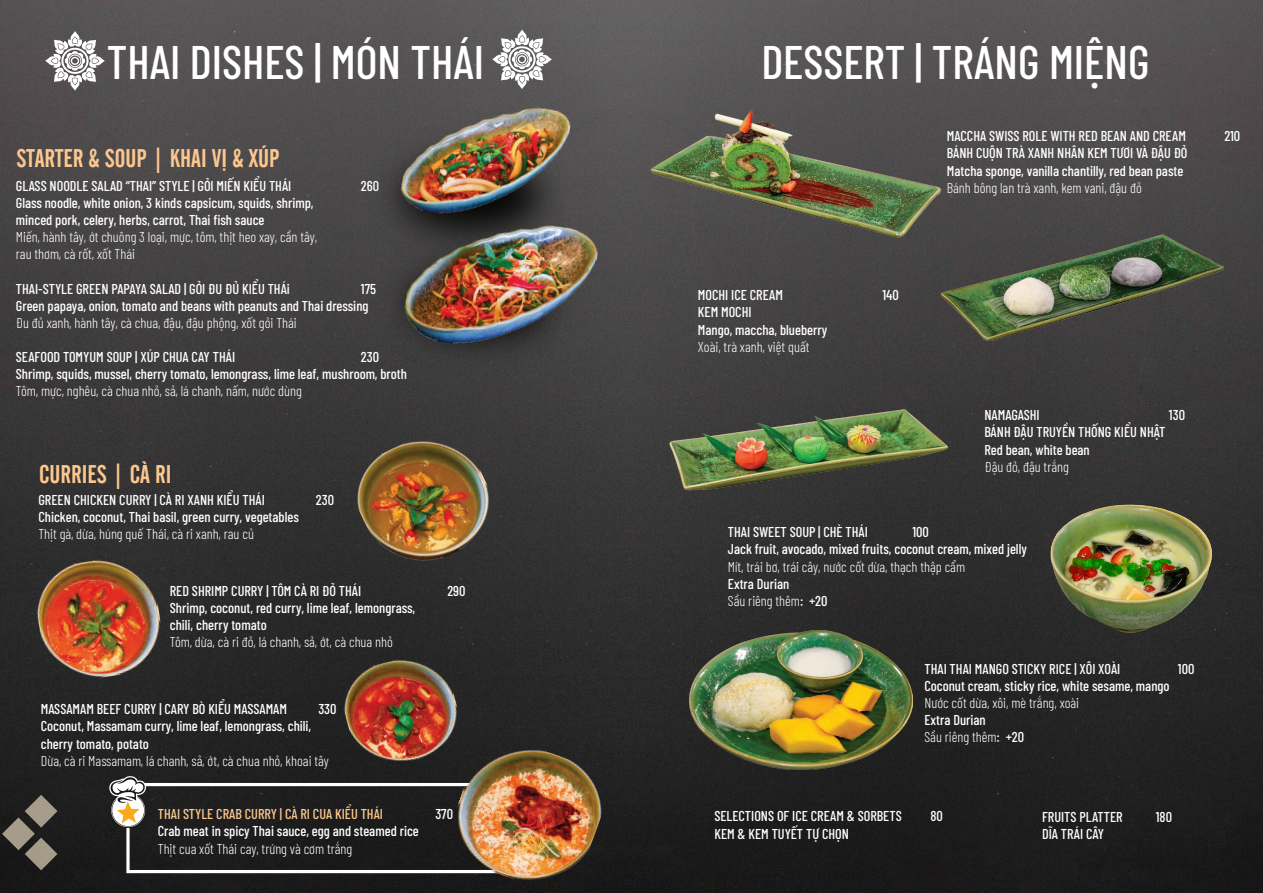
<style>
.page{position:relative;width:1263px;height:893px;background:#fff}
.page>*{position:absolute;margin:0;border:0;box-sizing:border-box;transform-origin:0 0}
.t1{font:500 46.95px "Barlow Condensed";color:#fff}
.t2{font:25.35px "UTM Cafeta";color:#fcc78f}
.t3{font:500 14.25px/17.1px "Barlow Condensed";color:#fff}
.t4{font:300 14.25px/17.1px "Barlow Condensed";color:#fff}
.t5{font:500 14.25px "Barlow Condensed";color:#fcc88f}
.s1{font-weight:300}
</style>
<div class="page">
<img style="left:0;top:0;width:1263px;height:893px">
<svg style="left:492px;top:29px;width:60px;height:60px"></svg>
<svg style="left:45px;top:31px;width:60px;height:60px"></svg>
<img style="left:30px;top:552px;width:137px;height:134px">
<img style="left:341px;top:419px;width:166px;height:163px">
<img style="left:335px;top:648px;width:134px;height:133px">
<svg style="left:2px;top:795px;width:55px;height:75px;background:#504c45"></svg>
<div style="left:357px;top:283px;width:243px;height:108px;background:#3f3d3e"></div>
<img style="left:350px;top:108px;width:243px;height:175px">
<img style="left:401px;top:207px;width:199px;height:155px">
<img style="left:398px;top:89px;width:174px;height:142px">
<div style="left:126px;top:783px;width:377px;height:90px;border:3px solid #fff"></div>
<img style="left:440px;top:729px;width:176px;height:164px">
<svg style="left:107px;top:775px;width:39px;height:52px"></svg>
<img style="left:935px;top:182px;width:294px;height:196px">
<img style="left:665px;top:354px;width:285px;height:190px">
<img style="left:644px;top:89px;width:303px;height:202px">
<img style="left:996px;top:471px;width:267px;height:183px">
<img style="left:689px;top:630px;width:223px;height:139px">
<h1 class="t1" style="left:107px;top:28px;width:379px">THAI DISHES | MÓN THÁI</h1>
<h1 class="t1" style="left:761px;top:28px;width:389px">DESSERT | TRÁNG MIỆNG</h1>
<h2 class="t2" style="left:17px;top:140px;width:264px">STARTER &amp; SOUP | KHAI VỊ &amp; XÚP</h2>
<p class="t3" style="left:16px;top:176px;width:277px">GLASS NOODLE SALAD “THAI” STYLE | GỎI MIẾN KIỂU THÁI</p>
<p class="t3" style="left:361px;top:176px;width:20px">260</p>
<p class="t3" style="left:16px;top:193px;width:299px">Glass noodle, white onion, 3 kinds capsicum, squids, shrimp, minced pork, celery, herbs, carrot, Thai fish sauce</p>
<p class="t4" style="left:16px;top:228px;width:303px">Miến, hành tây, ớt chuông 3 loại, mực, tôm, thịt heo xay, cần tây, rau thơm, cà rốt, xốt Thái</p>
<p class="t3" style="left:16px;top:279px;width:276px">THAI-STYLE GREEN PAPAYA SALAD | GỎI ĐU ĐỦ KIỂU THÁi</p>
<p class="t3" style="left:16px;top:279px;width:362px;text-indent:345px">175<br>Green papaya, onion, tomato and beans with peanuts and Thai dressing</p>
<p class="t4" style="left:16px;top:313px;width:282px">Đu đủ xanh, hành tây, cà chua, đậu, đậu phộng, xốt gỏi Thái</p>
<p class="t3" style="left:16px;top:347px;width:221px">SEAFOOD TOMYUM SOUP | XÚP CHUA CAY THÁI</p>
<p class="t3" style="left:16px;top:347px;width:393px;text-indent:345px">230<br>Shrimp, squids, mussel, cherry tomato, lemongrass, lime leaf, mushroom, broth</p>
<p class="t4" style="left:16px;top:382px;width:287px">Tôm, mực, nghêu, cà chua nhỏ, sả, lá chanh, nấm, nước dùng</p>
<h2 class="t2" style="left:39px;top:457px;width:134px">CURRIES | CÀ RI</h2>
<p class="t3" style="left:38px;top:490px;width:228px">GREEN CHICKEN CURRY | CÀ RI XANH KIỂU THÁI</p>
<p class="t3" style="left:316px;top:490px;width:20px">230</p>
<p class="t3" style="left:38px;top:507px;width:262px">Chicken, coconut, Thai basil, green curry, vegetables</p>
<p class="t4" style="left:38px;top:524px;width:217px">Thịt gà, dừa, húng quế Thái, cà ri xanh, rau củ</p>
<p class="t3" style="left:170px;top:581px;width:193px">RED SHRIMP CURRY | TÔM CÀ RI ĐỎ THÁI</p>
<p class="t3" style="left:447px;top:581px;width:20px">290</p>
<p class="t3" style="left:170px;top:598px;width:247px">Shrimp, coconut, red curry, lime leaf, lemongrass, chili, cherry tomato</p>
<p class="t4" style="left:170px;top:632px;width:225px">Tôm, dừa, cà ri đỏ, lá chanh, sả, ớt, cà chua nhỏ</p>
<p class="t3" style="left:41px;top:700px;width:248px">MASSAMAM BEEF CURRY | CARY BÒ KIỂU MASSAMAM</p>
<p class="t3" style="left:318px;top:700px;width:20px">330</p>
<p class="t3" style="left:41px;top:717px;width:272px">Coconut, Massamam curry, lime leaf, lemongrass, chili, cherry tomato, potato</p>
<p class="t4" style="left:41px;top:751px;width:290px">Dừa, cà ri Massamam, lá chanh, sả, ớt, cà chua nhỏ, khoai tây</p>
<p class="t5" style="left:158px;top:804px;width:227px">THAI STYLE CRAB CURRY | CÀ RI CUA KIỂU THÁI</p>
<p class="t3" style="left:435px;top:805px;width:19px">370</p>
<p class="t3" style="left:158px;top:822px;width:263px">Crab meat in spicy Thai sauce, egg and steamed rice</p>
<p class="t4" style="left:158px;top:839px;width:196px">Thịt cua xốt Thái cay, trứng và cơm trắng</p>
<p class="t3" style="left:698px;top:286px;width:87px">MOCHI ICE CREAM</p>
<p class="t3" style="left:882px;top:286px;width:18px">140</p>
<p class="t3" style="left:698px;top:303px;width:131px">KEM MOCHI<br>Mango, maccha, blueberry</p>
<p class="t4" style="left:698px;top:337px;width:113px">Xoài, trà xanh, việt quất</p>
<p class="t3" style="left:947px;top:127px;width:240px">MACCHA SWISS ROLE WITH RED BEAN AND CREAM</p>
<p class="t3" style="left:1224px;top:127px;width:17px">210</p>
<p class="t3" style="left:947px;top:144px;width:242px">BÁNH CUỘN TRÀ XANH NHÂN KEM TƯƠI VÀ ĐẬU ĐỎ<br>Matcha sponge, vanilla chantilly, red bean paste</p>
<p class="t4" style="left:947px;top:178px;width:196px">Bánh bông lan trà xanh, kem vani, đậu đỏ</p>
<p class="t3" style="left:984px;top:406px;width:57px">NAMAGASHI</p>
<p class="t3" style="left:1169px;top:406px;width:18px">130</p>
<p class="t3" style="left:984px;top:423px;width:182px">BÁNH ĐẬU TRUYỀN THỐNG KIỂU NHẬT<br>Red bean, white bean</p>
<p class="t4" style="left:984px;top:457px;width:86px">Đậu đỏ, đậu trắng</p>
<p class="t3" style="left:728px;top:523px;width:142px">THAI SWEET SOUP | CHÈ THÁI</p>
<p class="t3" style="left:728px;top:523px;width:300px;text-indent:185px">100<br>Jack fruit, avocado, mixed fruits, coconut cream, mixed jelly</p>
<p class="t4" style="left:728px;top:557px;width:239px">Mít, trái bơ, trái cây, nước cốt dừa, thạch thập cẩm</p>
<p class="t3" style="left:728px;top:574px;width:101px">Extra Durian<br><span class="s1">Sầu riêng thêm</span>: +20</p>
<p class="t3" style="left:924px;top:659px;width:197px">THAI THAI MANGO STICKY RICE | XÔI XOÀI</p>
<p class="t3" style="left:1178px;top:659px;width:18px">100</p>
<p class="t3" style="left:924px;top:676px;width:247px">Coconut cream, sticky rice, white sesame, mango</p>
<p class="t4" style="left:924px;top:693px;width:156px">Nước cốt dừa, xôi, mè trắng, xoài</p>
<p class="t3" style="left:924px;top:710px;width:101px">Extra Durian<br><span class="s1">Sầu riêng thêm</span>: +20</p>
<p class="t3" style="left:714px;top:807px;width:189px">SELECTIONS OF ICE CREAM &amp; SORBETS</p>
<p class="t3" style="left:930px;top:807px;width:14px">80</p>
<p class="t3" style="left:714px;top:824px;width:136px">KEM &amp; KEM TUYẾT TỰ CHỌN</p>
<p class="t3" style="left:1042px;top:807px;width:82px">FRUITS PLATTER</p>
<p class="t3" style="left:1156px;top:807px;width:18px">180</p>
<p class="t3" style="left:1042px;top:824px;width:64px">DĨA TRÁI CÂY</p>
</div>
